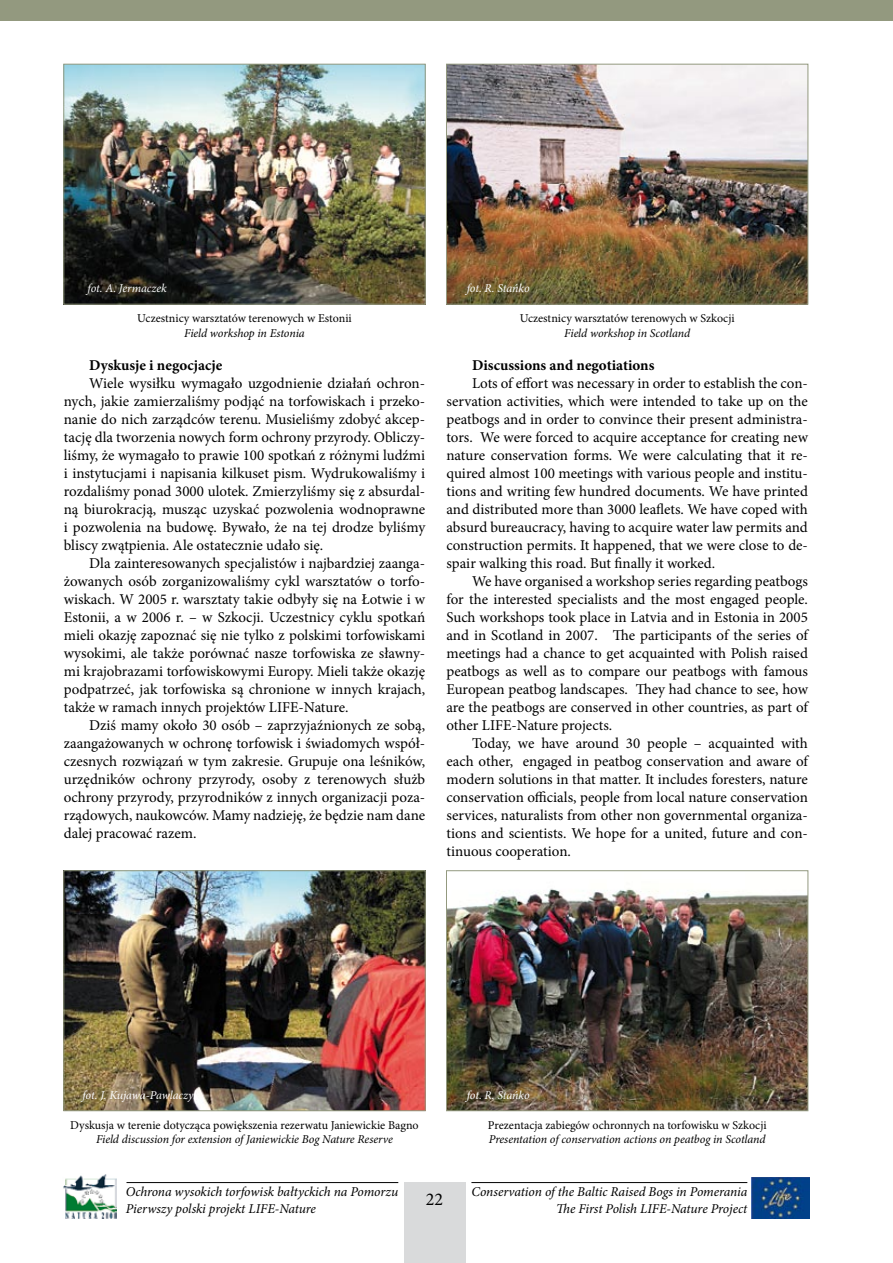
<style>
.page{position:relative;width:893px;height:1263px;background:#fff}
.page>*{position:absolute;margin:0;border:0;box-sizing:border-box;transform-origin:0 0}
.t1{font:18px "Minion Pro";color:#000}
.t2{font:15px/18px "Minion Pro";color:#000;text-align:justify}
.t3{font:700 15px "Minion Pro";color:#000}
.t4{font:italic 13.5px/16.2px "Minion Pro";letter-spacing:-.01em;color:#000}
.t5{font:12px "Minion Pro";color:#000}
.t6{font:italic 12px "Minion Pro";letter-spacing:-.01em;color:#000}
.t7{font:italic 12px "Minion Pro";letter-spacing:-.01em;color:#fff}
</style>
<div class="page">
<div style="left:0;top:0;width:893px;height:21px;background:#93997f"></div>
<div style="left:404px;top:1182px;width:61px;height:81px;background:#d9dadb"></div>
<hr style="left:471px;top:1182px;width:276px;height:1px;background:#000">
<hr style="left:126px;top:1182px;width:272px;height:1px;background:#000">
<img style="left:751px;top:1177px;width:58px;height:41px">
<img style="left:63px;top:1174px;width:53px;height:45px">
<img style="left:448px;top:888px;width:358px;height:221px">
<div style="left:446px;top:870px;width:362px;height:241px;border:1px solid #93997f"></div>
<img style="left:65px;top:66px;width:359px;height:237px">
<div style="left:63px;top:64px;width:363px;height:241px;border:1px solid #93997f"></div>
<img style="left:448px;top:66px;width:358px;height:237px">
<div style="left:446px;top:64px;width:362px;height:241px;border:1px solid #93997f"></div>
<img style="left:65px;top:872px;width:359px;height:237px">
<div style="left:63px;top:870px;width:363px;height:241px;border:1px solid #93997f"></div>
<p class="t7" style="left:88px;top:280px;width:81px">fot. A. Jermaczek</p>
<p class="t7" style="left:467px;top:280px;width:64px">fot. R. Stańko</p>
<p class="t5" style="left:137px;top:310px;width:216px">Uczestnicy warsztatów terenowych w Estonii</p>
<p class="t6" style="left:184px;top:325px;width:122px">Field workshop in Estonia</p>
<p class="t3" style="left:89px;top:354px;width:135px">Dyskusje i negocjacje</p>
<p class="t2" style="left:64px;top:374px;width:363px;text-indent:26px">Wiele wysiłku wymagało uzgodnienie działań ochron&shy;nych, jakie zamierzaliśmy podjąć na torfowiskach i przeko&shy;nanie do nich zarządców terenu. Musieliśmy zdobyć akcep&shy;tację dla tworzenia nowych form ochrony przyrody. Obliczy&shy;liśmy, że wymagało to prawie 100 spotkań z różnymi ludźmi i instytucjami i napisania kilkuset pism. Wydrukowaliśmy i rozdaliśmy ponad 3000 ulotek. Zmierzyliśmy się z absurdal&shy;ną biurokracją, musząc uzyskać pozwolenia wodnoprawne i pozwolenia na budowę. Bywało, że na tej drodze byliśmy bliscy zwątpienia. Ale ostatecznie udało się.</p>
<p class="t2" style="left:64px;top:554px;width:363px;text-indent:26px">Dla zainteresowanych specjalistów i najbardziej zaanga&shy;żowanych osób zorganizowaliśmy cykl warsztatów o torfo&shy;wiskach. W 2005 r. warsztaty takie odbyły się na Łotwie i w Estonii, a w 2006 r. – w Szkocji. Uczestnicy cyklu spotkań mieli okazję zapoznać się nie tylko z polskimi torfowiskami wysokimi, ale także porównać nasze torfowiska ze sławny&shy;mi krajobrazami torfowiskowymi Europy. Mieli także okazję podpatrzeć, jak torfowiska są chronione w innych krajach, także w ramach innych projektów LIFE-Nature.</p>
<p class="t2" style="left:64px;top:716px;width:363px;text-indent:26px">Dziś mamy około 30 osób – zaprzyjaźnionych ze sobą, zaangażowanych w ochronę torfowisk i świadomych współ&shy;czesnych rozwiązań w tym zakresie. Grupuje ona leśników, urzędników ochrony przyrody, osoby z terenowych służb ochrony przyrody, przyrodników z innych organizacji poza&shy;rządowych, naukowców. Mamy nadzieję, że będzie nam dane dalej pracować razem.</p>
<p class="t5" style="left:520px;top:310px;width:217px">Uczestnicy warsztatów terenowych w Szkocji</p>
<p class="t6" style="left:564px;top:325px;width:127px">Field workshop in Scotland</p>
<p class="t3" style="left:472px;top:354px;width:184px">Discussions and negotiations</p>
<p class="t2" style="left:446px;top:374px;width:363px;text-indent:26px">Lots of effort was necessary in order to establish the con&shy;servation activities, which were intended to take up on the peatbogs and in order to convince their present administra&shy;tors. We were forced to acquire acceptance for creating new nature conservation forms. We were calculating that it re&shy;quired almost 100 meetings with various people and institu&shy;tions and writing few hundred documents. We have printed and distributed more than 3000 leaflets. We have coped with absurd bureaucracy, having to acquire water law permits and construction permits. It happened, that we were close to de&shy;spair walking this road. But finally it worked.</p>
<p class="t2" style="left:446px;top:572px;width:363px;text-indent:26px">We have organised a workshop series regarding peatbogs for the interested specialists and the most engaged people.<br>Such workshops took place in Latvia and in Estonia in 2005 and in Scotland in 2007. The participants of the series of meetings had a chance to get acquainted with Polish raised peatbogs as well as to compare our peatbogs with famous European peatbog landscapes. They had chance to see, how are the peatbogs are conserved in other countries, as part of other LIFE-Nature projects.</p>
<p class="t2" style="left:446px;top:734px;width:363px;text-indent:26px">Today, we have around 30 people – acquainted with each other, engaged in peatbog conservation and aware of modern solutions in that matter. It includes foresters, nature conservation officials, people from local nature conservation services, naturalists from other non governmental organiza&shy;tions and scientists. We hope for a united, future and con&shy;tinuous cooperation.</p>
<p class="t7" style="left:82px;top:1087px;width:118px">fot. J. Kujawa-Pawlaczyk</p>
<p class="t7" style="left:467px;top:1087px;width:64px">fot. R. Stańko</p>
<p class="t5" style="left:70px;top:1117px;width:350px">Dyskusja w terenie dotycząca powiększenia rezerwatu Janiewickie Bagno</p>
<p class="t6" style="left:96px;top:1131px;width:298px">Field discussion for extension of Janiewickie Bog Nature Reserve</p>
<p class="t5" style="left:488px;top:1117px;width:280px">Prezentacja zabiegów ochronnych na torfowisku w Szkocji</p>
<p class="t6" style="left:489px;top:1131px;width:278px">Presentation of conservation actions on peatbog in Scotland</p>
<p class="t4" style="left:126px;top:1184px;width:274px">Ochrona wysokich torfowisk bałtyckich na Pomorzu<br>Pierwszy polski projekt LIFE-Nature</p>
<p class="t4" style="left:471px;top:1184px;width:277px;text-align:right">Conservation of the Baltic Raised Bogs in Pomerania<br>The First Polish LIFE-Nature Project</p>
<p class="t1" style="left:426px;top:1187px;width:19px">22</p>
</div>
